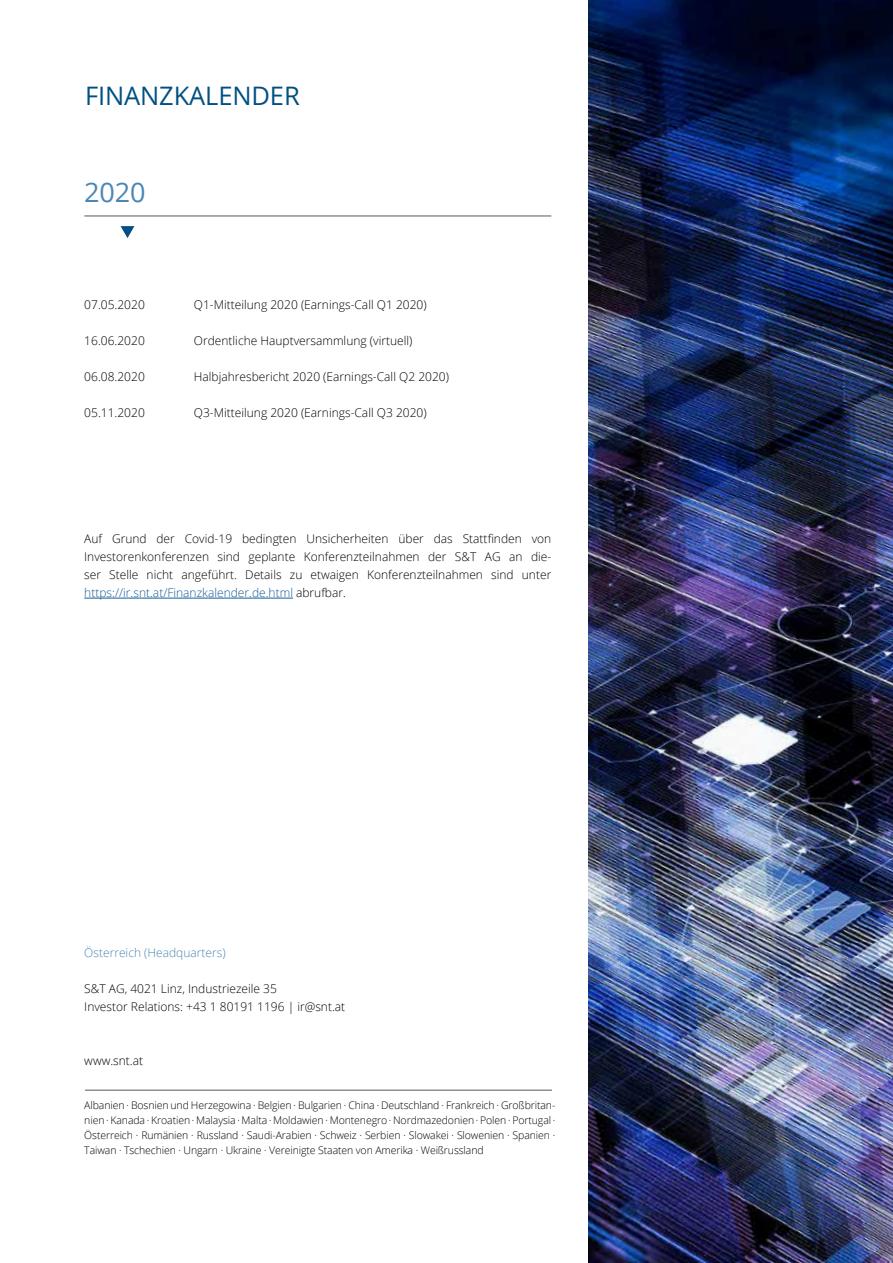
<style>
.page{position:relative;width:893px;height:1263px;background:#fff}
.page>*{position:absolute;margin:0;border:0;box-sizing:border-box;transform-origin:0 0}
.t1{font:27px "Open Sans";color:#4a86b5}
.t2{font:25.5px "Open Sans";letter-spacing:-.005em;color:#005083}
.t3{font:300 12px/18px "Open Sans";color:#000;text-align:justify}
.t4{font:300 12px "Open Sans";color:#4a86b5}
.t5{font:300 10.5px/15px "Open Sans";letter-spacing:-.01em;color:#000;text-align:justify}
.s1{color:#165b9a}
</style>
<div class="page">
<hr style="left:84px;top:598px;width:209px;height:1px;background:#165b9a">
<hr style="left:84px;top:216px;width:467px;height:1px;background:#58585a">
<svg style="left:121px;top:226px;width:13px;height:12px"></svg>
<img style="left:589px;top:0;width:304px;height:1263px">
<hr style="left:85px;top:1090px;width:467px;height:1px;background:#58585a">
<h2 class="t2" style="left:85px;top:78px;width:216px">FINANZKALENDER</h2>
<h1 class="t1" style="left:84px;top:174px;width:63px">2020</h1>
<p class="t3" style="left:84px;top:295px;width:62px">07.05.2020</p>
<p class="t3" style="left:84px;top:331px;width:62px">16.06.2020</p>
<p class="t3" style="left:84px;top:367px;width:62px">06.08.2020</p>
<p class="t3" style="left:84px;top:403px;width:62px">05.11.2020</p>
<p class="t3" style="left:194px;top:295px;width:234px">Q1-Mitteilung 2020 (Earnings-Call Q1 2020)</p>
<p class="t3" style="left:194px;top:331px;width:220px">Ordentliche Hauptversammlung (virtuell)</p>
<p class="t3" style="left:194px;top:367px;width:257px">Halbjahresbericht 2020 (Earnings-Call Q2 2020)</p>
<p class="t3" style="left:194px;top:403px;width:234px">Q3-Mitteilung 2020 (Earnings-Call Q3 2020)</p>
<p class="t3" style="left:84px;top:529px;width:468px">Auf Grund der Covid-19 bedingten Unsicherheiten über das Stattfinden von Investorenkonferenzen sind geplante Konferenzteilnahmen der S&amp;T AG an die&shy;ser Stelle nicht angeführt. Details zu etwaigen Konferenzteilnahmen sind unter <span class="s1">https://ir.snt.at/Finanzkalender.de.html</span> abrufbar.</p>
<p class="t4" style="left:84px;top:945px;width:143px">Österreich (Headquarters)</p>
<p class="t3" style="left:84px;top:979px;width:262px">S&amp;T AG, 4021 Linz, Industriezeile 35<br>Investor Relations: +43 1 80191 1196 | ir@snt.at</p>
<p class="t3" style="left:84px;top:1051px;width:60px">www.snt.at</p>
<p class="t5" style="left:84px;top:1098px;width:473px">Albanien · Bosnien und Herzegowina · Belgien · Bulgarien · China · Deutschland · Frankreich · Großbritan&shy;nien · Kanada · Kroatien · Malaysia · Malta · Moldawien · Montenegro · Nordmazedonien · Polen · Portugal · Österreich · Rumänien · Russland · Saudi-Arabien · Schweiz · Serbien · Slowakei · Slowenien · Spanien · Taiwan · Tschechien · Ungarn · Ukraine · Vereinigte Staaten von Amerika · Weißrussland</p>
</div>
